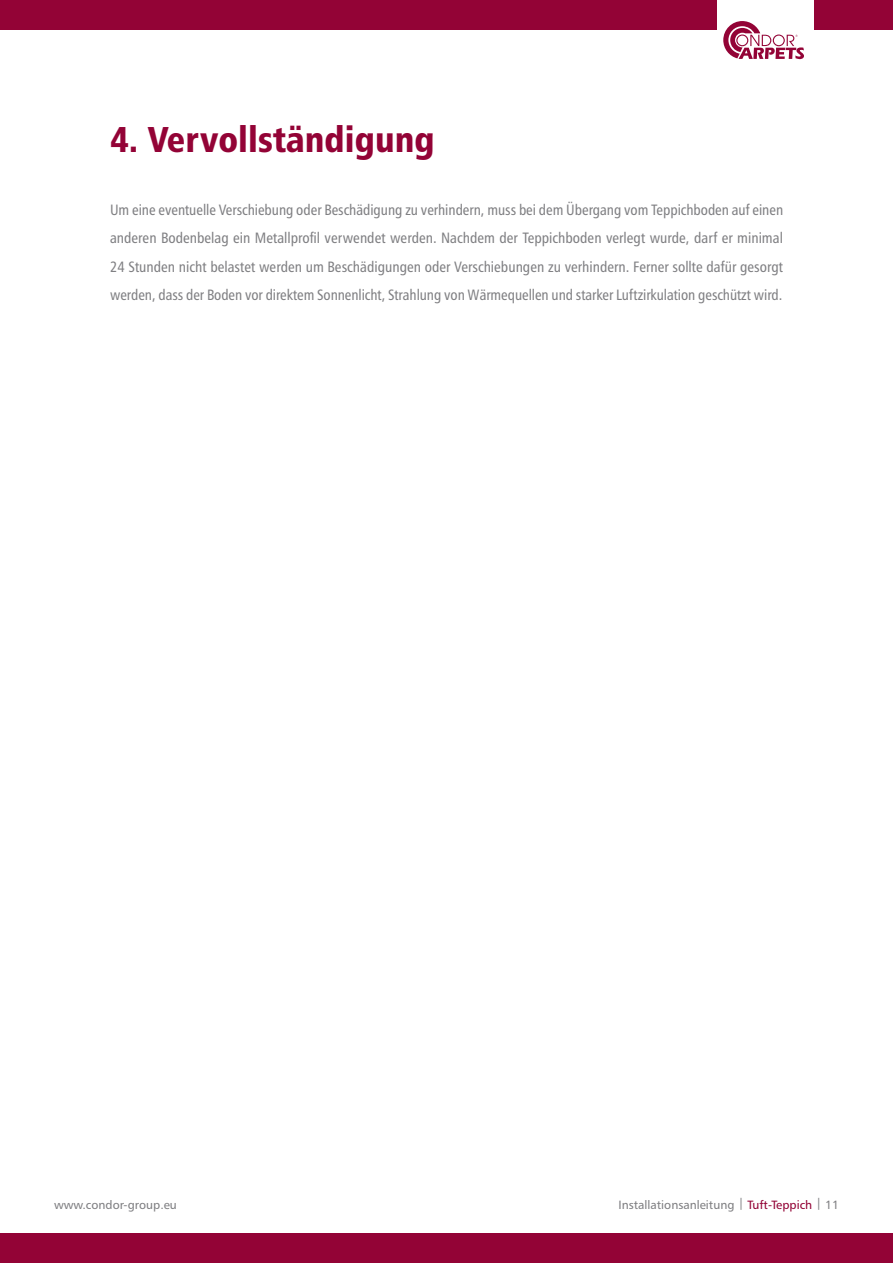
<style>
.page{position:relative;width:893px;height:1263px;background:#fff}
.page>*{position:absolute;margin:0;border:0;box-sizing:border-box;transform-origin:0 0}
.t1{font:36px "Humanist 777 BT Black Condensed B";color:#930336}
.t2{font:15px/28.5px "Humanist 777 BT Roman Condensed B";letter-spacing:-.005em;color:#808083;text-align:justify}
.t3{font:12px "Humanist 777 BT Roman B";color:#808083}
.s1{color:#930336}
</style>
<div class="page">
<div style="left:0;top:0;width:893px;height:30px;background:#930336"></div>
<div style="left:0;top:1233px;width:893px;height:30px;background:#930336"></div>
<div style="left:717px;top:0;width:97px;height:73px;background:#fff"></div>
<svg style="left:723px;top:21px;width:81px;height:38px"></svg>
<h1 class="t1" style="left:110px;top:117px;width:326px">4. Vervollständigung</h1>
<p class="t2" style="left:110px;top:195px;width:675px">Um eine eventuelle Verschiebung oder Beschädigung zu verhindern, muss bei dem Übergang vom Teppichboden auf einen anderen Bodenbelag ein Metallprofil verwendet werden. Nachdem der Teppichboden verlegt wurde, darf er minimal 24 Stunden nicht belastet werden um Beschädigungen oder Verschiebungen zu verhindern. Ferner sollte dafür gesorgt werden, dass der Boden vor direktem Sonnenlicht, Strahlung von Wärmequellen und starker Luftzirkulation geschützt wird.</p>
<p class="t3" style="left:54px;top:1197px;width:124px">www.condor-group.eu</p>
<p class="t3" style="left:618px;top:1197px;width:222px">Installationsanleitung | <span class="s1">Tuft-Teppich</span> | 11</p>
</div>
